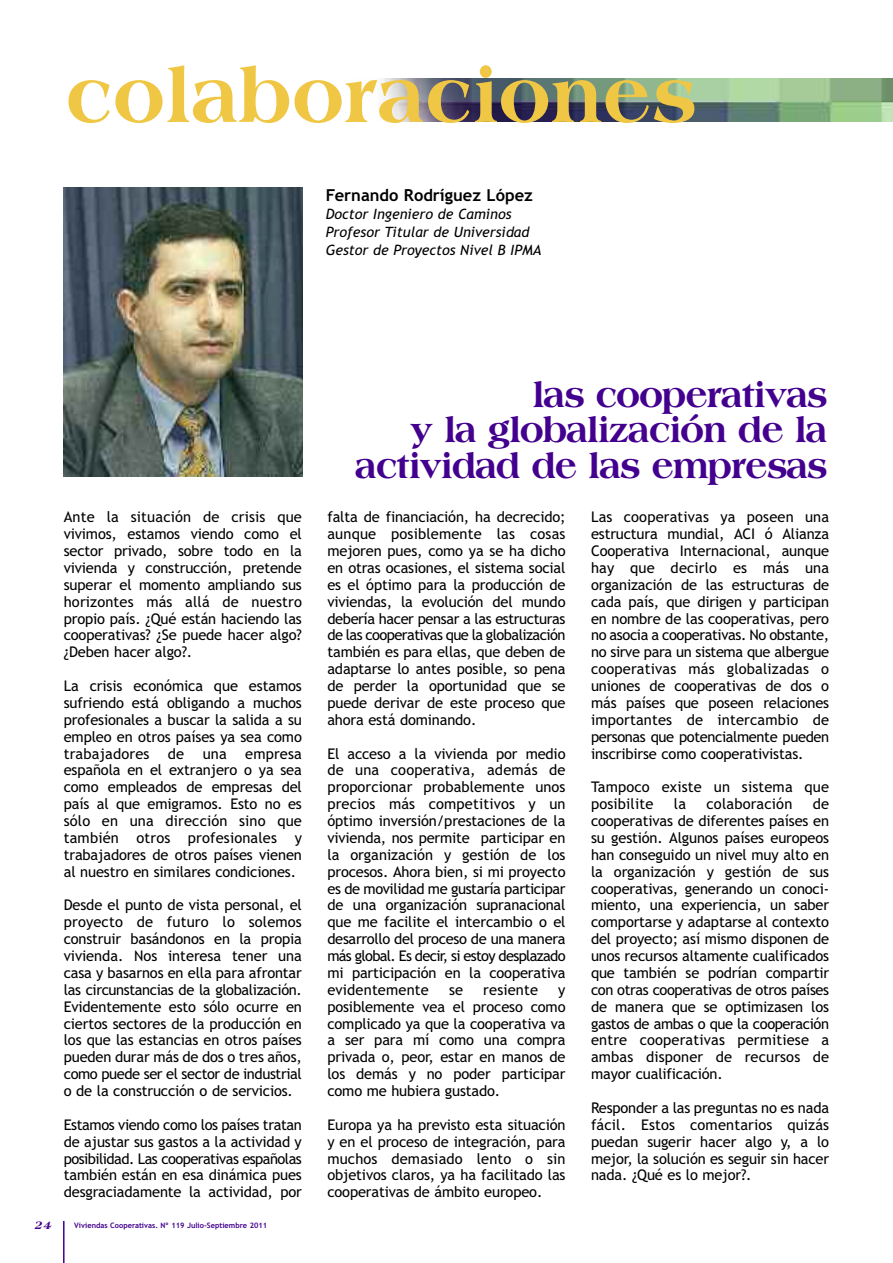
<style>
.page{position:relative;width:893px;height:1263px;background:#fff}
.page>*{position:absolute;margin:0;border:0;box-sizing:border-box;transform-origin:0 0}
.t1{font:800 78px "Americana";color:#f0c744}
.t2{font:800 36px/35.2px "Americana";letter-spacing:-.035em;color:#43008e;text-align:right}
.t3{font:700 16.5px "Trebuchet MS";color:#000}
.t4{font:14.7px/17px "Trebuchet MS";letter-spacing:-.01em;color:#000;text-align:justify}
.t5{font:14.7px/16.8px "Trebuchet MS";letter-spacing:.01em;color:#000}
.t6{font:italic 14.25px/18px "Trebuchet MS";color:#000}
.t7{font:italic 800 12px "Americana";color:#43008e}
.t8{font:700 7.5px "Trebuchet MS";color:#43008e}
</style>
<div class="page">
<hr style="left:63px;top:1221px;width:2px;height:42px;background:#43008e">
<img style="left:382px;top:79px;width:511px;height:43px">
<img style="left:64px;top:187px;width:239px;height:289px">
<h1 class="t1" style="left:65px;top:65px;width:633px">colaboraciones</h1>
<p class="t3" style="left:326px;top:185px;width:208px">Fernando Rodríguez López</p>
<p class="t6" style="left:326px;top:205px;width:217px">Doctor Ingeniero de Caminos<br>Profesor Titular de Universidad<br>Gestor de Proyectos Nivel B IPMA</p>
<p class="t4" style="left:64px;top:509px;width:240px">Ante la situación de crisis que vivimos, estamos viendo como el sector privado, sobre todo en la vivienda y construcción, pretende superar el momento ampliando sus horizontes más allá de nuestro propio país. ¿Qué están haciendo las cooperativas? ¿Se puede hacer algo? ¿Deben hacer algo?.</p>
<p class="t4" style="left:64px;top:677px;width:240px">La crisis económica que estamos sufriendo está obligando a muchos profesionales a buscar la salida a su empleo en otros países ya sea como trabajadores</p>
<p class="t4" style="left:168px;top:745px;width:18px">de</p>
<p class="t4" style="left:203px;top:745px;width:26px">una</p>
<p class="t4" style="left:64px;top:745px;width:240px;text-indent:181px">empresa española en el extranjero o ya sea como empleados de empresas del país al que emigramos. Esto no es sólo en una dirección sino que también otros profesionales y trabajadores de otros países vienen al nuestro en similares condiciones.</p>
<p class="t4" style="left:64px;top:897px;width:240px">Desde el punto de vista personal, el proyecto de futuro lo solemos construir basándonos en la propia vivienda. Nos interesa tener una casa y basarnos en ella para afrontar las circunstancias de la globalización.<br>Evidentemente esto sólo ocurre en ciertos sectores de la producción en los que las estancias en otros países pueden durar más de dos o tres años, como puede ser el sector de industrial o de la construcción o de servicios.</p>
<p class="t4" style="left:64px;top:1116px;width:240px">Estamos viendo como los países tratan de ajustar sus gastos a la actividad y posibilidad. Las cooperativas españolas también están en esa dinámica pues desgraciadamente la actividad, por</p>
<p class="t7" style="left:34px;top:1220px;width:21px">24</p>
<p class="t8" style="left:74px;top:1221px;width:195px">Viviendas Cooperativas. Nº 119 Julio-Septiembre 2011</p>
<h2 class="t2" style="left:355px;top:380px;width:474px">las cooperativas<br>y la globalización de la actividad de las empresas</h2>
<p class="t4" style="left:327px;top:509px;width:240px">falta de financiación, ha decrecido; aunque posiblemente las cosas mejoren pues, como ya se ha dicho en otras ocasiones, el sistema social es el óptimo para la producción de viviendas, la evolución del mundo debería hacer pensar a las estructuras de las cooperativas que la globalización también es para ellas, que deben de adaptarse lo antes posible, so pena de perder la oportunidad que se puede derivar de este proceso que ahora está dominando.</p>
<p class="t4" style="left:327px;top:745px;width:240px">El acceso a la vivienda por medio de una cooperativa, además de proporcionar probablemente unos precios más competitivos y un óptimo inversión/prestaciones de la vivienda, nos permite participar en la organización y gestión de los procesos. Ahora bien, si mi proyecto es de movilidad me gustaría participar de una organización supranacional que me facilite el intercambio o el desarrollo del proceso de una manera más global. Es decir, si estoy desplazado mi participación en la cooperativa evidentemente</p>
<p class="t4" style="left:449px;top:981px;width:16px">se</p>
<p class="t5" style="left:483px;top:981px;width:56px">resiente</p>
<p class="t4" style="left:327px;top:981px;width:240px;text-indent:231px">y posiblemente vea el proceso como complicado ya que la cooperativa va a ser para mí como una compra privada o, peor, estar en manos de los demás y no poder participar como me hubiera gustado.</p>
<p class="t4" style="left:327px;top:1116px;width:240px">Europa ya ha previsto esta situación y en el proceso de integración, para muchos demasiado lento o sin objetivos claros, ya ha facilitado las cooperativas de ámbito europeo.</p>
<p class="t4" style="left:591px;top:509px;width:240px">Las cooperativas ya poseen una estructura mundial, ACI ó Alianza Cooperativa Internacional, aunque hay que decirlo es más una organización de las estructuras de cada país, que dirigen y participan en nombre de las cooperativas, pero no asocia a cooperativas. No obstante, no sirve para un sistema que albergue cooperativas más globalizadas o uniones de cooperativas de dos o más países que poseen relaciones importantes de intercambio de personas que potencialmente pueden inscribirse como cooperativistas.</p>
<p class="t5" style="left:591px;top:779px;width:240px">Tampoco existe un sistema que posibilite</p>
<p class="t4" style="left:674px;top:796px;width:14px">la</p>
<p class="t5" style="left:706px;top:796px;width:87px">colaboración</p>
<p class="t4" style="left:591px;top:796px;width:240px;text-indent:222px">de cooperativas de diferentes países en su gestión. Algunos países europeos han conseguido un nivel muy alto en la organización y gestión de sus cooperativas, generando un conoci&shy;miento, una experiencia, un saber comportarse y adaptarse al contexto del proyecto; así mismo disponen de unos recursos altamente cualificados que también se podrían compartir con otras cooperativas de otros países de manera que se optimizasen los gastos de ambas o que la cooperación entre cooperativas permitiese a ambas disponer de recursos de mayor cualificación.</p>
<p class="t4" style="left:591px;top:1099px;width:240px">Responder a las preguntas no es nada fácil. Estos comentarios quizás puedan sugerir hacer algo y, a lo mejor, la solución es seguir sin hacer nada. ¿Qué es lo mejor?.</p>
</div>
